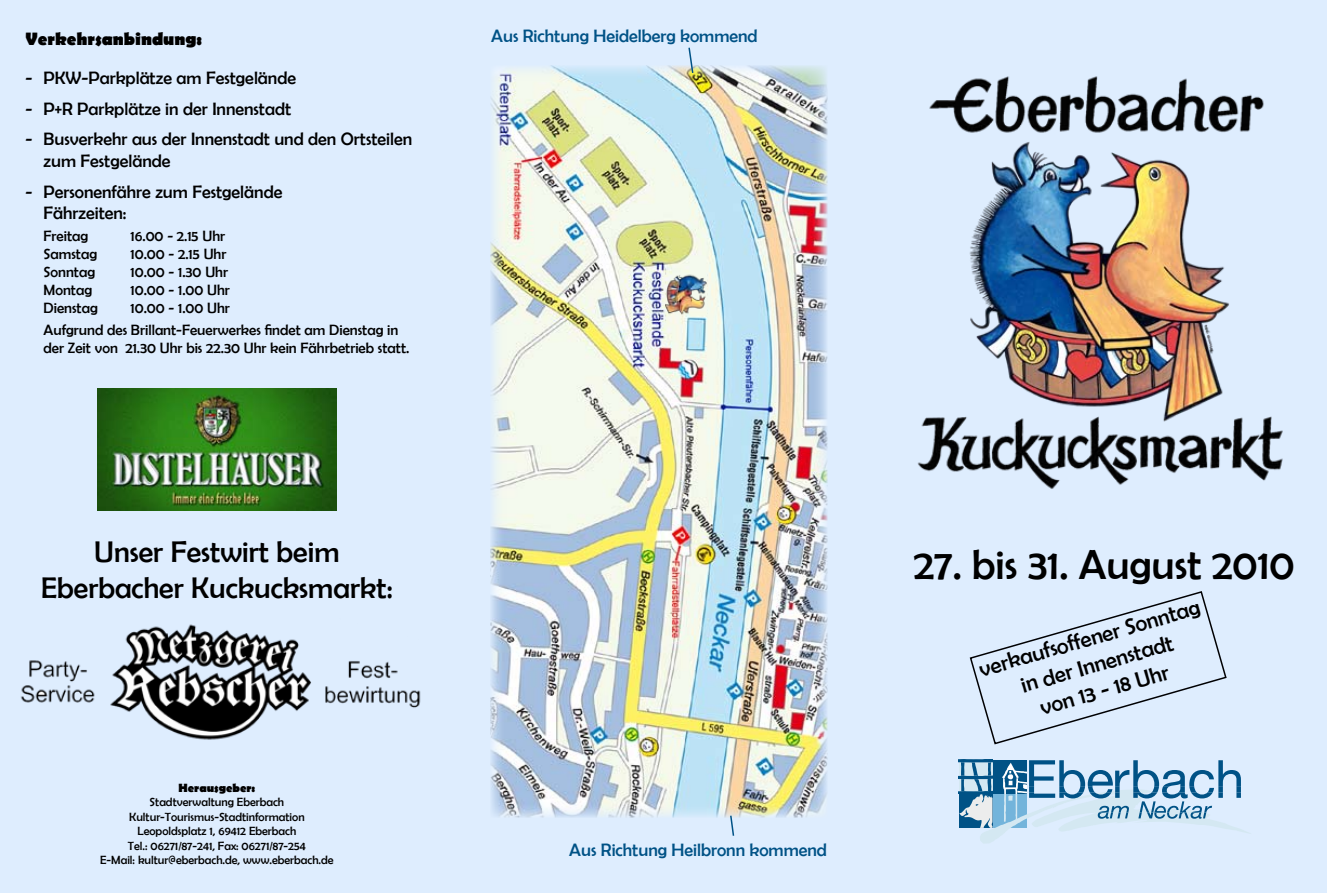
<style>
.page{position:relative;width:1327px;height:893px;background:#deedfe}
.page>*{position:absolute;margin:0;border:0;box-sizing:border-box;transform-origin:0 0}
.t1{font:42px "Berlin Sans FB";color:#000}
.t2{font:30px/36px "Berlin Sans FB";color:#000;text-align:center}
.t3{font:22.5px/27px "Berlin Sans FB";color:#000;text-align:center}
.t4{font:18px/21.6px "Berlin Sans FB";color:#000}
.t5{font:18px "Berlin Sans FB";color:#005286}
.t6{font:700 18px "Berlin Sans FB";color:#000}
.t7{font:15px/21.6px "Berlin Sans FB";color:#000}
.t8{font:12px/14.4px "Berlin Sans FB";color:#000;text-align:center}
.t9{font:700 12px "Berlin Sans FB";color:#000}
</style>
<div class="page">
<img style="left:917px;top:76px;width:366px;height:413px">
<svg style="left:959px;top:760px;width:289px;height:83px"></svg>
<img style="left:490px;top:65px;width:337px;height:753px">
<svg style="left:729px;top:814px;width:6px;height:22px"></svg>
<svg style="left:687px;top:47px;width:7px;height:28px"></svg>
<img style="left:666px;top:266px;width:41px;height:56px">
<svg style="left:969px;top:591px;width:258px;height:154px"></svg>
<img style="left:98px;top:388px;width:239px;height:122px">
<img style="left:21px;top:624px;width:400px;height:116px">
<p class="t6" style="left:26px;top:28px;width:178px">Verkehrsanbindung:</p>
<p class="t4" style="left:26px;top:67px;width:272px">- PKW-Parkplätze am Festgelände</p>
<p class="t4" style="left:26px;top:98px;width:267px">- P+R Parkplätze in der Innenstadt</p>
<p class="t4" style="left:44px;top:128px;width:370px;text-indent:-18px">- Busverkehr aus der Innenstadt und den Ortsteilen zum Festgelände</p>
<p class="t4" style="left:44px;top:181px;width:240px;text-indent:-18px">- Personenfähre zum Festgelände<br>Fährzeiten:</p>
<p class="t7" style="left:44px;top:225px;width:46px">Freitag</p>
<p class="t7" style="left:131px;top:225px;width:96px">16.00 - 2.15 Uhr</p>
<p class="t7" style="left:44px;top:243px;width:55px">Samstag</p>
<p class="t7" style="left:131px;top:243px;width:97px">10.00 - 2.15 Uhr</p>
<p class="t7" style="left:44px;top:261px;width:53px">Sonntag</p>
<p class="t7" style="left:131px;top:261px;width:99px">10.00 - 1.30 Uhr</p>
<p class="t7" style="left:44px;top:279px;width:50px">Montag</p>
<p class="t7" style="left:131px;top:279px;width:101px">10.00 - 1.00 Uhr</p>
<p class="t7" style="left:44px;top:297px;width:56px">Dienstag</p>
<p class="t7" style="left:44px;top:297px;width:356px;text-indent:87px">10.00 - 1.00 Uhr<br>Aufgrund des Brillant-Feuerwerkes findet am Dienstag in</p>
<p class="t7" style="left:44px;top:336px;width:367px">der Zeit von 21.30 Uhr bis 22.30 Uhr kein Fährbetrieb statt.</p>
<h2 class="t2" style="left:41px;top:534px;width:353px">Unser Festwirt beim<br>Eberbacher Kuckucksmarkt:</h2>
<p class="t9" style="left:179px;top:781px;width:78px">Herausgeber:</p>
<p class="t8" style="left:100px;top:795px;width:235px">Stadtverwaltung Eberbach Kultur-Tourismus-Stadtinformation Leopoldsplatz 1, 69412 Eberbach<br>Tel.: 06271/87-241, Fax: 06271/87-254<br>E-Mail: kultur@eberbach.de, www.eberbach.de</p>
<p class="t5" style="left:491px;top:26px;width:268px">Aus Richtung Heidelberg kommend</p>
<p class="t5" style="left:569px;top:840px;width:259px">Aus Richtung Heilbronn kommend</p>
<h1 class="t1" style="left:914px;top:542px;width:382px">27. bis 31. August 2010</h1>
<h3 class="t3" style="left:975px;top:656px;width:230px;rotate:-16deg">verkaufsoffener Sonntag in der Innenstadt<br>von 13 - 18 Uhr</h3>
</div>
